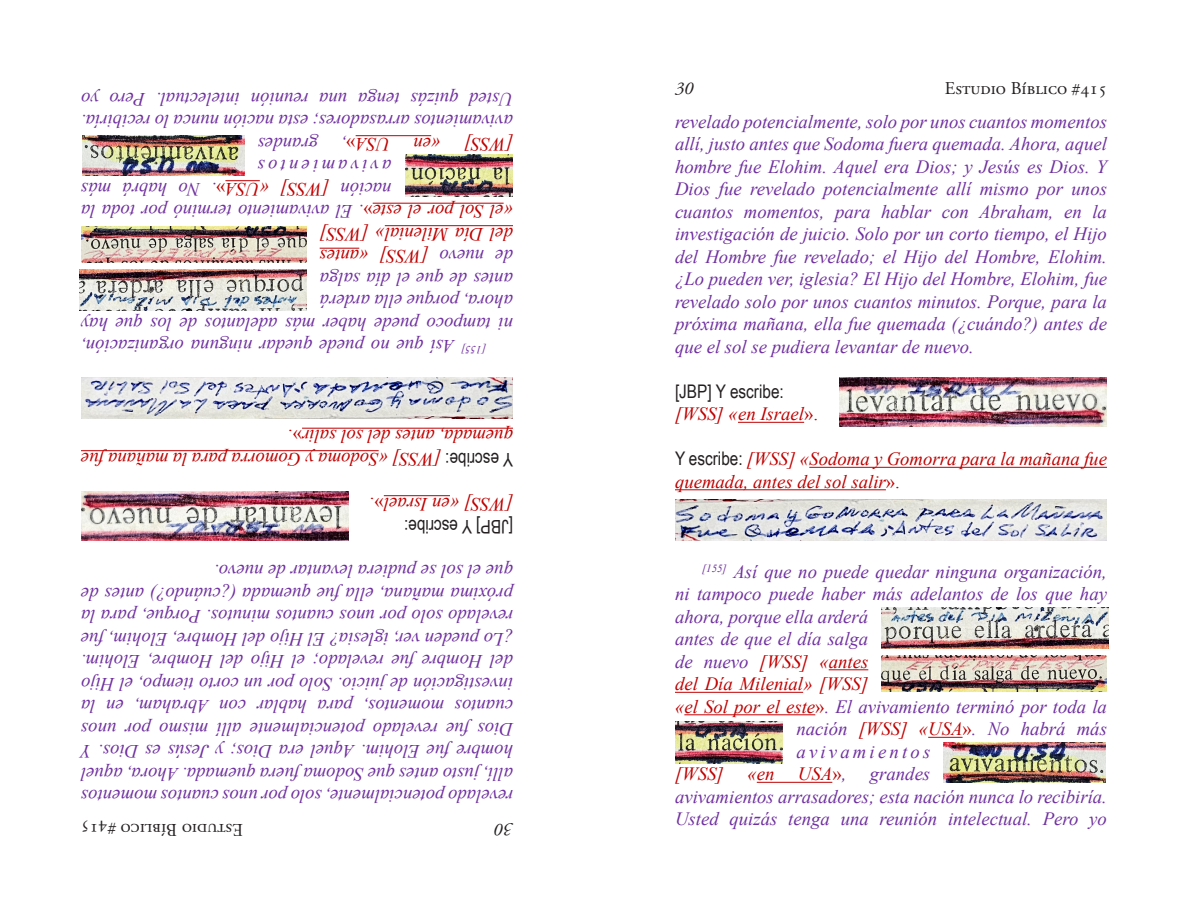
<style>
.page{position:relative;width:1188px;height:918px;background:#fff}
.page>*{position:absolute;margin:0;border:0;box-sizing:border-box;transform-origin:0 0}
.t1{font:italic 18.75px/22.5px "Times New Roman";color:#7030a0}
.t2{font:italic 18.75px/22.5px "Times New Roman";color:#c00000}
.t3{font:italic 18.75px/22.5px "Times New Roman";letter-spacing:.17em;color:#7030a0}
.t4{font:18.75px "Arial Narrow";color:#231f20}
.t5{font:18px "Adobe Garamond Pro";color:#231f20}
.t6{font:italic 18px "Adobe Garamond Pro";color:#231f20}
.s1{font-style:normal}
.s2{font-family:"Arial Narrow";font-style:normal;color:#231f20}
.s3{color:#c00000}
.s4{font-style:normal;color:#c00000}
.s5{color:#7030a0}
</style>
<div class="page">
<hr style="left:384px;top:495px;width:66px;height:1px;background:#c00000">
<hr style="left:81px;top:450px;width:298px;height:1px;background:#c00000">
<hr style="left:302px;top:428px;width:211px;height:1px;background:#c00000">
<hr style="left:320px;top:248px;width:39px;height:1px;background:#c00000">
<hr style="left:385px;top:225px;width:128px;height:1px;background:#c00000">
<hr style="left:373px;top:203px;width:131px;height:1px;background:#c00000">
<hr style="left:225px;top:180px;width:35px;height:1px;background:#c00000">
<hr style="left:356px;top:135px;width:75px;height:1px;background:#c00000">
<img style="left:81px;top:492px;width:268px;height:49px">
<img style="left:81px;top:378px;width:432px;height:40px">
<img style="left:80px;top:270px;width:226px;height:40px">
<img style="left:81px;top:227px;width:225px;height:36px">
<img style="left:405px;top:155px;width:108px;height:42px">
<img style="left:82px;top:135px;width:162px;height:41px">
<hr style="left:738px;top:422px;width:66px;height:1px;background:#c00000">
<hr style="left:809px;top:467px;width:298px;height:1px;background:#c00000">
<hr style="left:675px;top:490px;width:211px;height:1px;background:#c00000">
<hr style="left:829px;top:670px;width:39px;height:1px;background:#c00000">
<hr style="left:675px;top:692px;width:128px;height:1px;background:#c00000">
<hr style="left:684px;top:715px;width:131px;height:1px;background:#c00000">
<hr style="left:928px;top:737px;width:35px;height:1px;background:#c00000">
<hr style="left:757px;top:782px;width:75px;height:1px;background:#c00000">
<img style="left:839px;top:377px;width:268px;height:49px">
<img style="left:675px;top:500px;width:432px;height:40px">
<img style="left:882px;top:608px;width:226px;height:40px">
<img style="left:882px;top:655px;width:225px;height:36px">
<img style="left:675px;top:721px;width:108px;height:42px">
<img style="left:944px;top:742px;width:162px;height:41px">
<p class="t1" style="left:513px;top:133px;width:434px;rotate:-180deg">avivamientos arrasadores; esta nación nunca lo recibiría.<br>Usted quizás tenga una reunión intelectual. Pero yo</p>
<p class="t6" style="left:675px;top:78px;width:19px">30</p>
<p class="t5" style="left:945px;top:78px;width:164px">Estudio Bíblico #415</p>
<p class="t1" style="left:675px;top:110px;width:434px;text-align:justify">revelado potencialmente, solo por unos cuantos momentos allí, justo antes que Sodoma fuera quemada. Ahora, aquel hombre fue Elohim. Aquel era Dios; y Jesús es Dios. Y Dios fue revelado potencialmente allí mismo por unos cuantos momentos, para hablar con Abraham, en la investigación de juicio. Solo por un corto tiempo, el Hijo del Hombre fue revelado; el Hijo del Hombre, Elohim. ¿Lo pueden ver, iglesia? El Hijo del Hombre, Elohim, fue revelado solo por unos cuantos minutos. Porque, para la próxima mañana, ella fue quemada (¿cuándo?) antes de que el sol se pudiera levantar de nuevo.</p>
<p class="t4" style="left:675px;top:377px;width:110px">[JBP] Y escribe:</p>
<p class="t2" style="left:675px;top:402px;width:145px">[WSS] «en Israel<span class="s1">».</span></p>
<p class="t2" style="left:675px;top:447px;width:434px"><span class="s2">Y escribe:</span> [WSS] «Sodoma y Gomorra para la mañana fue quemada, antes del sol salir<span class="s1">».</span></p>
<p class="t1" style="left:318px;top:156px;width:62px;rotate:-180deg">grandes</p>
<p class="t2" style="left:441px;top:156px;width:29px;rotate:-180deg">«en</p>
<p class="t2" style="left:513px;top:156px;width:50px;rotate:-180deg">[WSS]</p>
<p class="t3" style="left:392px;top:201px;width:135px;rotate:-180deg">nación avivamientos<br><span class="s3">USA</span><span class="s4">»</span>,</p>
<p class="t1" style="left:329px;top:201px;width:250px;rotate:-180deg"><span class="s3">[WSS] «USA</span><span class="s4">»</span>. No habrá más</p>
<p class="t1" style="left:513px;top:223px;width:433px;rotate:-180deg"><span class="s3">«el Sol por el este</span><span class="s4">»</span>. El avivamiento terminó por toda la</p>
<p class="t2" style="left:513px;top:246px;width:195px;rotate:-180deg">del Día Milenial» [WSS]</p>
<p class="t2" style="left:429px;top:268px;width:110px;rotate:-180deg">[WSS] «antes</p>
<p class="t1" style="left:513px;top:268px;width:75px;rotate:-180deg">de nuevo</p>
<p class="t1" style="left:513px;top:358px;width:434px;text-indent:27px;rotate:-180deg"><sup>[155]</sup> Así que no puede quedar ninguna organización, ni tampoco puede haber más adelantos de los que hay ahora, porque ella arderá<br>antes de que el día salga</p>
<p class="t2" style="left:513px;top:471px;width:434px;rotate:-180deg"><span class="s2">Y escribe:</span> [WSS] «Sodoma y Gomorra para la mañana fue quemada, antes del sol salir<span class="s1">».</span></p>
<p class="t2" style="left:513px;top:516px;width:145px;rotate:-180deg">[WSS] «en Israel<span class="s1">».</span></p>
<p class="t4" style="left:513px;top:541px;width:110px;rotate:-180deg">[JBP] Y escribe:</p>
<p class="t1" style="left:513px;top:808px;width:434px;text-align:justify;rotate:-180deg">revelado potencialmente, solo por unos cuantos momentos allí, justo antes que Sodoma fuera quemada. Ahora, aquel hombre fue Elohim. Aquel era Dios; y Jesús es Dios. Y Dios fue revelado potencialmente allí mismo por unos cuantos momentos, para hablar con Abraham, en la investigación de juicio. Solo por un corto tiempo, el Hijo del Hombre fue revelado; el Hijo del Hombre, Elohim. ¿Lo pueden ver, iglesia? El Hijo del Hombre, Elohim, fue revelado solo por unos cuantos minutos. Porque, para la próxima mañana, ella fue quemada (¿cuándo?) antes de que el sol se pudiera levantar de nuevo.</p>
<p class="t5" style="left:243px;top:840px;width:164px;rotate:-180deg">Estudio Bíblico #415</p>
<p class="t6" style="left:513px;top:840px;width:19px;rotate:-180deg">30</p>
<p class="t1" style="left:702px;top:560px;width:406px"><sup>[155]</sup> Así que no puede quedar ninguna organización,</p>
<p class="t1" style="left:675px;top:582px;width:434px">ni tampoco puede haber más adelantos de los que hay</p>
<p class="t1" style="left:675px;top:605px;width:195px">ahora, porque ella arderá</p>
<p class="t1" style="left:675px;top:627px;width:195px">antes de que el día salga</p>
<p class="t2" style="left:675px;top:650px;width:195px"><span class="s5">de nuevo</span> [WSS] «antes</p>
<p class="t2" style="left:675px;top:672px;width:195px">del Día Milenial» [WSS]</p>
<p class="t1" style="left:675px;top:695px;width:433px"><span class="s3">«el Sol por el este</span><span class="s4">»</span>. El avivamiento terminó por toda la</p>
<p class="t1" style="left:796px;top:717px;width:312px">nación <span class="s3">[WSS] «USA</span><span class="s4">»</span>. No habrá más</p>
<p class="t3" style="left:796px;top:740px;width:135px">avivamientos</p>
<p class="t2" style="left:675px;top:762px;width:50px">[WSS]</p>
<p class="t2" style="left:747px;top:762px;width:29px">«en</p>
<p class="t2" style="left:798px;top:762px;width:50px">USA<span class="s1">»</span><span class="s5">,</span></p>
<p class="t1" style="left:675px;top:762px;width:434px;text-indent:195px">grandes<br>avivamientos arrasadores; esta nación nunca lo recibiría.<br>Usted quizás tenga una reunión intelectual. Pero yo</p>
</div>
